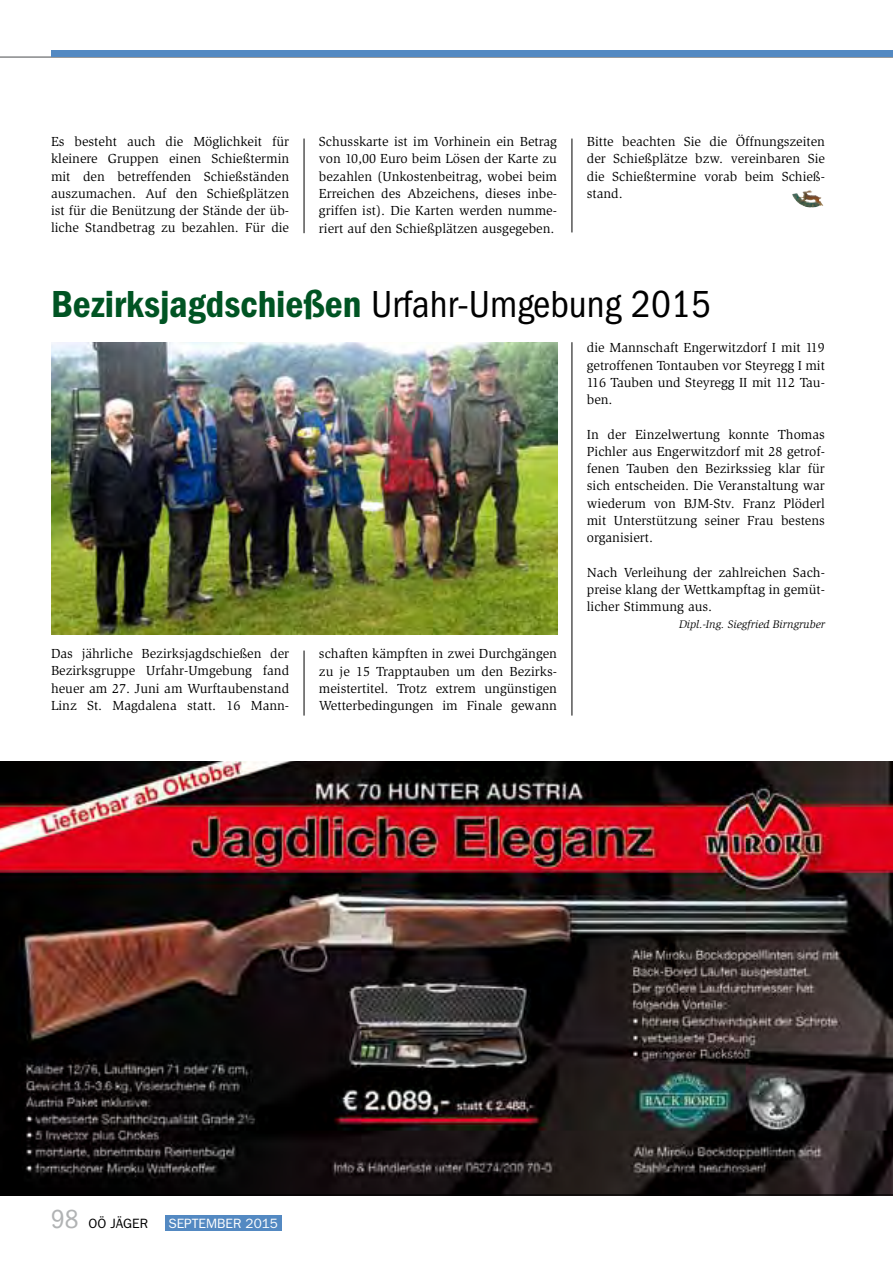
<style>
.page{position:relative;width:893px;height:1263px;background:#fff}
.page>*{position:absolute;margin:0;border:0;box-sizing:border-box;transform-origin:0 0}
.t1{font:39px "ITC Franklin Gothic Std Dm Cd";color:#005423}
.t2{font:13.5px/17.2px "Slimbach LT";color:#000;text-align:justify}
.t3{font:13.5px "ITC Franklin Gothic Std";color:#fff}
.t4{font:13.5px "ITC Franklin Gothic Std";color:#000}
.t5{font:italic 11.25px "Slimbach LT";color:#000}
.s1{font-family:"ITC Franklin Gothic Std";font-stretch:condensed;color:#000}
.s2{font-family:"Franklin Gothic LT";font-stretch:condensed;font-size:27px;color:#b1b3b4}
</style>
<div class="page">
<hr style="left:0;top:56px;width:893px;height:2px;background:#87888a">
<img style="left:0;top:762px;width:893px;height:433px">
<svg style="left:888px;top:762px;width:5px;height:5px"></svg>
<div style="left:165px;top:1215px;width:117px;height:16px;background:#5389c2"></div>
<hr style="left:51px;top:1194px;width:842px;height:1px;background:#000">
<div style="left:51px;top:50px;width:842px;height:6px;background:#5389c2"></div>
<hr style="left:304px;top:650px;width:1px;height:65px;background:#000">
<hr style="left:572px;top:342px;width:1px;height:373px;background:#000">
<hr style="left:304px;top:139px;width:1px;height:94px;background:#000">
<hr style="left:572px;top:139px;width:1px;height:93px;background:#000">
<img style="left:51px;top:342px;width:506px;height:293px">
<img style="left:792px;top:191px;width:28px;height:17px">
<p class="t2" style="left:51px;top:133px;width:240px">Es besteht auch die Möglichkeit für kleinere Gruppen einen Schießtermin mit den betreffenden Schießständen auszumachen. Auf den Schießplätzen ist für die Benützung der Stände der üb&shy;liche Standbetrag zu bezahlen. Für die</p>
<p class="t2" style="left:319px;top:133px;width:240px">Schusskarte ist im Vorhinein ein Betrag von 10,00 Euro beim Lösen der Karte zu bezahlen (Unkostenbeitrag, wobei beim Erreichen des Abzeichens, dieses inbe&shy;griffen ist). Die Karten werden numme&shy;riert auf den Schießplätzen ausgegeben.</p>
<p class="t2" style="left:587px;top:133px;width:240px">Bitte beachten Sie die Öffnungszeiten der Schießplätze bzw. vereinbaren Sie die Schießtermine vorab beim Schieß&shy;stand.</p>
<h1 class="t1" style="left:51px;top:281px;width:661px">Bezirksjagdschießen <span class="s1">Urfahr-Umgebung 2015</span></h1>
<p class="t2" style="left:51px;top:645px;width:240px">Das jährliche Bezirksjagdschießen der Bezirksgruppe Urfahr-Umgebung fand heuer am 27. Juni am Wurftaubenstand Linz St. Magdalena statt. 16 Mann-</p>
<p class="t2" style="left:319px;top:645px;width:240px">schaften kämpften in zwei Durchgängen zu je 15 Trapptauben um den Bezirks&shy;meistertitel. Trotz extrem ungünstigen Wetterbedingungen im Finale gewann</p>
<p class="t2" style="left:587px;top:339px;width:240px">die Mannschaft Engerwitzdorf I mit 119 getroffenen Tontauben vor Steyregg I mit 116 Tauben und Steyregg II mit 112 Tau&shy;ben.</p>
<p class="t2" style="left:587px;top:426px;width:240px">In der Einzelwertung konnte Thomas Pichler aus Engerwitzdorf mit 28 getrof&shy;fenen Tauben den Bezirkssieg klar für sich entscheiden. Die Veranstaltung war wiederum von BJM-Stv. Franz Plöderl mit Unterstützung seiner Frau bestens organisiert.</p>
<p class="t2" style="left:587px;top:564px;width:240px">Nach Verleihung der zahlreichen Sach&shy;preise klang der Wettkampftag in gemüt&shy;licher Stimmung aus.</p>
<p class="t5" style="left:679px;top:618px;width:147px">Dipl.-Ing. Siegfried Birngruber</p>
<p class="t4" style="left:51px;top:1215px;width:99px"><span class="s2">98</span> OÖ JÄGER</p>
<p class="t3" style="left:168px;top:1215px;width:111px">SEPTEMBER 2015</p>
</div>
